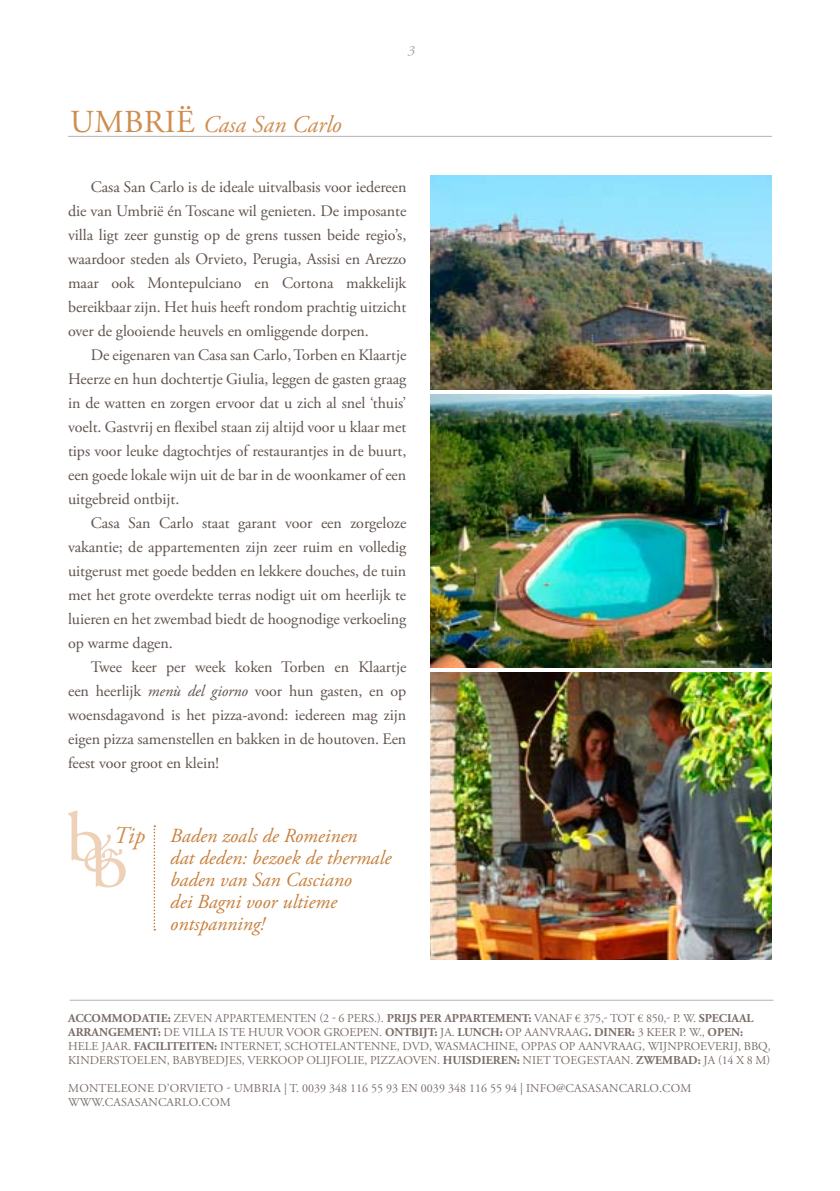
<style>
.page{position:relative;width:840px;height:1191px;background:#fff}
.page>*{position:absolute;margin:0;border:0;box-sizing:border-box;transform-origin:0 0}
.t1{font:italic 24px "Adobe Garamond Pro";color:#ce8d4f}
.t2{font:italic 20px/22px "Adobe Garamond Pro";color:#c7803d}
.t3{font:16px/24px "Adobe Garamond Pro";letter-spacing:-.005em;color:#60524d;text-align:justify}
.t4{font:italic 14px "Adobe Garamond Pro";color:#a89e9a}
.t5{font:12px/14px "Adobe Garamond Pro";color:#7b6e69}
.s1{font-style:normal;font-size:32px}
.s2{font-style:italic}
.s3{font-size:24px;color:#ce8d4f}
.s4{font-weight:700}
</style>
<div class="page">
<hr style="left:70px;top:1000px;width:703px;height:1px;background:#b9b0ac">
<hr style="left:68px;top:136px;width:703px;height:1px;background:#b9b0ac">
<svg style="left:68px;top:810px;width:58px;height:77px"></svg>
<svg style="left:153px;top:825px;width:2px;height:105px"></svg>
<img style="left:430px;top:176px;width:341px;height:214px">
<img style="left:430px;top:395px;width:341px;height:272px">
<img style="left:430px;top:672px;width:341px;height:287px">
<h1 class="t1" style="left:70px;top:110px;width:273px"><span class="s1">Umbrië</span> Casa San Carlo</h1>
<p class="t4" style="left:408px;top:43px;width:8px">3</p>
<p class="t3" style="left:68px;top:175px;width:340px;text-indent:23px">Casa San Carlo is de ideale uitvalbasis voor iedereen die van Umbrië én Toscane wil genieten. De imposante villa ligt zeer gunstig op de grens tussen beide regio’s, waardoor steden als Orvieto, Perugia, Assisi en Arezzo maar ook Montepulciano en Cortona makkelijk bereikbaar zijn. Het huis heeft rondom prachtig uitzicht over de glooiende heuvels en omliggende dorpen.</p>
<p class="t3" style="left:68px;top:343px;width:340px;text-indent:23px">De eigenaren van Casa san Carlo, Torben en Klaartje Heerze en hun dochtertje Giulia, leggen de gasten graag in de watten en zorgen ervoor dat u zich al snel ‘thuis’ voelt. Gastvrij en flexibel staan zij altijd voor u klaar met tips voor leuke dagtochtjes of restaurantjes in de buurt, een goede lokale wijn uit de bar in de woonkamer of een uitgebreid ontbijt.</p>
<p class="t3" style="left:68px;top:511px;width:340px;text-indent:23px">Casa San Carlo staat garant voor een zorgeloze vakantie; de appartementen zijn zeer ruim en volledig uitgerust met goede bedden en lekkere douches, de tuin met het grote overdekte terras nodigt uit om heerlijk te luieren en het zwembad biedt de hoognodige verkoeling op warme dagen.</p>
<p class="t3" style="left:68px;top:655px;width:339px;text-indent:23px">Twee keer per week koken Torben en Klaartje een heerlijk <span class="s2">menù del giorno</span> voor hun gasten, en op woensdagavond is het pizza-avond: iedereen mag zijn eigen pizza samenstellen en bakken in de houtoven. Een feest voor groot en klein!</p>
<p class="t2" style="left:170px;top:825px;width:222px;text-indent:-57px"><span class="s3">Tip</span> Baden zoals de Romeinen<br>dat deden: bezoek de thermale baden van San Casciano<br>dei Bagni voor ultieme ontspanning!</p>
<p class="t5" style="left:68px;top:1011px;width:385px"><span class="s4">ACCOMMODATIE:</span> zeven appartementen (2 - 6 pers.). <span class="s4">PRIJS PER APPA</span></p>
<p class="t5" style="left:68px;top:1011px;width:703px;text-indent:404px"><span class="s4">RTEMENT:</span> vanaf € 375,- tot € 850,- p. w. <span class="s4">SPECIAAL ARRANGEMENT:</span> de villa is te huur voor groepen. <span class="s4">ONTBIJT:</span> ja. <span class="s4">LUNCH:</span> op aanvraag<span class="s4">. DINER:</span> 3 keer p. w., <span class="s4">OPEN: </span>hele jaar. <span class="s4">FACILITEITEN:</span> internet, schotelantenne, dvd, wasmachine, oppas op aanvraag, wijnproeverij, BB Q, kinderstoelen, babybedjes, verkoop olijfolie, pizzaoven. <span class="s4">HUISDIEREN:</span> niet toegestaan. <span class="s4">ZWEMBAD:</span> ja (14 x 8 m)</p>
<p class="t5" style="left:68px;top:1081px;width:624px">Monteleone d’Orvieto - Umbria | T. 0039 348 116 55 93 en 0039 348 116 55 94 | info@casasancarlo.com www.casasancarlo.com</p>
</div>
